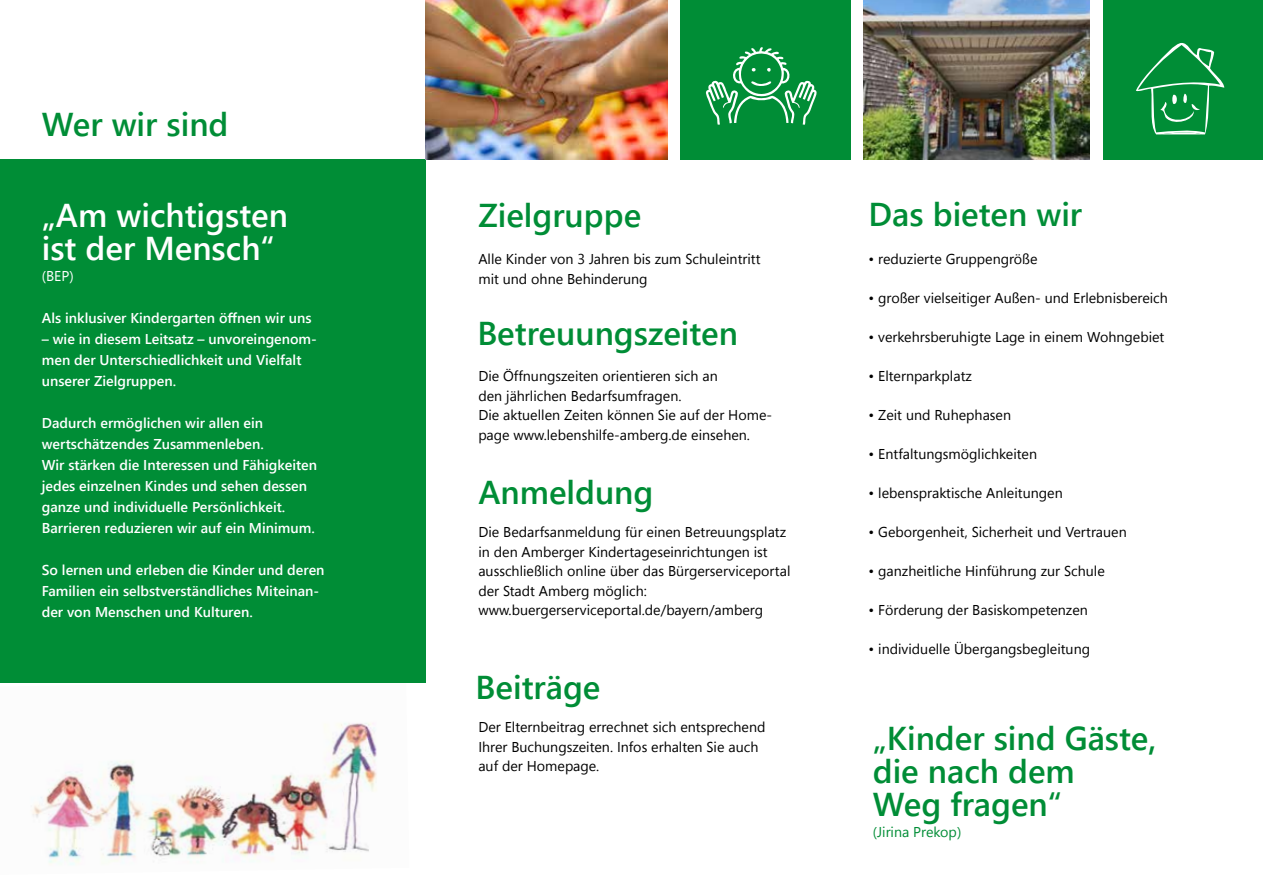
<style>
.page{position:relative;width:1263px;height:893px;background:#fff}
.page>*{position:absolute;margin:0;border:0;box-sizing:border-box;transform-origin:0 0}
.t1{font:600 33px/33px "Segoe UI";color:#008d36}
.t2{font:600 33px/33px "Segoe UI";color:#fff}
.t3{font:14.25px/19.5px "Segoe UI";color:#000}
.t4{font:600 14.25px/21px "Segoe UI";color:#fff}
.t5{font:14.25px "Segoe UI";color:#008d36}
.t6{font:14.25px "Segoe UI";color:#fff}
</style>
<div class="page">
<img style="left:0;top:682px;width:409px;height:183px">
<img style="left:864px;top:0;width:226px;height:159px">
<div style="left:0;top:159px;width:425px;height:523px;background:#008d36"></div>
<div style="left:680px;top:0;width:170px;height:159px;background:#008d36"></div>
<div style="left:1103px;top:0;width:160px;height:159px;background:#008d36"></div>
<img style="left:425px;top:0;width:243px;height:159px">
<svg style="left:706px;top:47px;width:111px;height:78px"></svg>
<svg style="left:1136px;top:43px;width:88px;height:91px"></svg>
<h1 class="t1" style="left:42px;top:108px;width:188px">Wer wir sind</h1>
<h1 class="t2" style="left:42px;top:198px;width:248px">„Am wichtigsten ist der Mensch“</h1>
<p class="t6" style="left:42px;top:266px;width:33px">(BEP)</p>
<p class="t4" style="left:42px;top:307px;width:271px">Als inklusiver Kindergarten öffnen wir uns</p>
<p class="t4" style="left:42px;top:328px;width:277px">– wie in diesem Leitsatz – unvoreingenom&shy;men der Unterschiedlichkeit und Vielfalt unserer Zielgruppen.</p>
<p class="t4" style="left:42px;top:412px;width:277px">Dadurch ermöglichen wir allen ein wertschätzendes Zusammenleben.<br>Wir stärken die Interessen und Fähigkeiten jedes einzelnen Kindes und sehen dessen ganze und individuelle Persönlichkeit.<br>Barrieren reduzieren wir auf ein Minimum.</p>
<p class="t4" style="left:42px;top:559px;width:284px">So lernen und erleben die Kinder und deren<br>Familien ein selbstverständliches Miteinan&shy;der von Menschen und Kulturen.</p>
<h1 class="t1" style="left:478px;top:198px;width:164px">Zielgruppe</h1>
<h1 class="t1" style="left:868px;top:197px;width:215px">Das bieten wir</h1>
<p class="t3" style="left:478px;top:249px;width:284px">Alle Kinder von 3 Jahren bis zum Schuleintritt mit und ohne Behinderung</p>
<h1 class="t1" style="left:477px;top:316px;width:262px">Betreuungszeiten</h1>
<p class="t3" style="left:478px;top:366px;width:295px">Die Öffnungszeiten orientieren sich an<br>den jährlichen Bedarfsumfragen.<br>Die aktuellen Zeiten können Sie auf der Home&shy;page www.lebenshilfe-amberg.de einsehen.</p>
<h1 class="t1" style="left:478px;top:475px;width:177px">Anmeldung</h1>
<p class="t3" style="left:478px;top:522px;width:314px">Die Bedarfsanmeldung für einen Betreuungsplatz in den Amberger Kindertageseinrichtungen ist ausschließlich online über das Bürgerserviceportal der Stadt Amberg möglich: www.buergerserviceportal.de/bayern/amberg</p>
<h1 class="t1" style="left:476px;top:670px;width:126px">Beiträge</h1>
<p class="t3" style="left:478px;top:717px;width:289px">Der Elternbeitrag errechnet sich entsprechend<br>Ihrer Buchungszeiten. Infos erhalten Sie auch auf der Homepage.</p>
<p class="t3" style="left:868px;top:249px;width:170px">• reduzierte Gruppengröße</p>
<p class="t3" style="left:868px;top:288px;width:301px">• großer vielseitiger Außen- und Erlebnisbereich</p>
<p class="t3" style="left:868px;top:327px;width:297px">• verkehrsberuhigte Lage in einem Wohngebiet</p>
<p class="t3" style="left:868px;top:366px;width:105px">• Elternparkplatz</p>
<p class="t3" style="left:868px;top:405px;width:144px">• Zeit und Ruhephasen</p>
<p class="t3" style="left:868px;top:444px;width:170px">• Entfaltungsmöglichkeiten</p>
<p class="t3" style="left:868px;top:483px;width:196px">• lebenspraktische Anleitungen</p>
<p class="t3" style="left:868px;top:522px;width:260px">• Geborgenheit, Sicherheit und Vertrauen</p>
<p class="t3" style="left:868px;top:561px;width:238px">• ganzheitliche Hinführung zur Schule</p>
<p class="t3" style="left:868px;top:600px;width:221px">• Förderung der Basiskompetenzen</p>
<p class="t3" style="left:868px;top:639px;width:223px">• individuelle Übergangsbegleitung</p>
<h1 class="t1" style="left:873px;top:721px;width:285px">„Kinder sind Gäste, die nach dem<br>Weg fragen“</h1>
<p class="t5" style="left:873px;top:822px;width:90px">(Jirina Prekop)</p>
</div>
